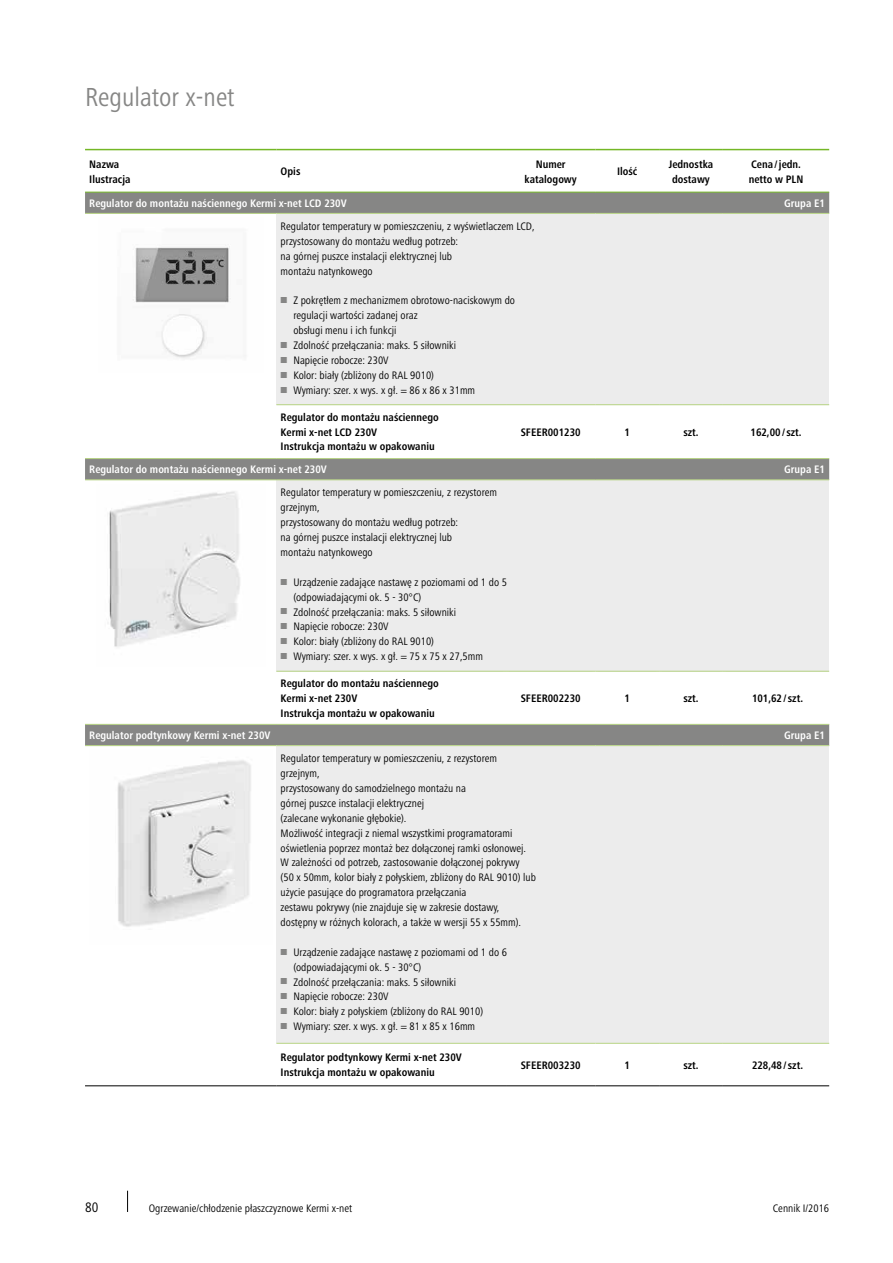
<style>
.page{position:relative;width:893px;height:1263px;background:#fff}
.page>*{position:absolute;margin:0;border:0;box-sizing:border-box;transform-origin:0 0}
.t1{font:condensed 27px "Frutiger Next LTW1 G";color:#868685}
.t2{font:condensed 14.25px "Frutiger Next LTW1 G";color:#000}
.t3{font:condensed 11.25px/14.9px "Frutiger Next LTW1 G";color:#000}
.t4{font:700 condensed 11.25px/14.9px "Frutiger Next LTW1 G";color:#000}
.t5{font:700 condensed 11.25px "Frutiger Next LTW1 G";color:#fff}
</style>
<div class="page">
<svg style="left:127px;top:1191px;width:1px;height:21px"></svg>
<div style="left:85px;top:193px;width:744px;height:20px;background:#868685"></div>
<div style="left:276px;top:213px;width:553px;height:192px;background:#ececec"></div>
<hr style="left:85px;top:192px;width:191px;height:1px;background:#74b726">
<hr style="left:276px;top:192px;width:230px;height:1px;background:#74b726">
<hr style="left:506px;top:192px;width:89px;height:1px;background:#74b726">
<hr style="left:595px;top:192px;width:64px;height:1px;background:#74b726">
<hr style="left:659px;top:192px;width:64px;height:1px;background:#74b726">
<hr style="left:723px;top:192px;width:106px;height:1px;background:#74b726">
<hr style="left:85px;top:213px;width:191px;height:1px;background:#b6d382">
<hr style="left:276px;top:213px;width:230px;height:1px;background:#b6d382">
<hr style="left:506px;top:213px;width:89px;height:1px;background:#b6d382">
<hr style="left:595px;top:213px;width:64px;height:1px;background:#b6d382">
<hr style="left:659px;top:213px;width:64px;height:1px;background:#b6d382">
<hr style="left:723px;top:213px;width:106px;height:1px;background:#b6d382">
<hr style="left:85px;top:149px;width:191px;height:1px;background:#74b726">
<hr style="left:276px;top:149px;width:230px;height:1px;background:#74b726">
<hr style="left:506px;top:149px;width:89px;height:1px;background:#74b726">
<hr style="left:595px;top:149px;width:64px;height:1px;background:#74b726">
<hr style="left:659px;top:149px;width:64px;height:1px;background:#74b726">
<hr style="left:723px;top:149px;width:106px;height:1px;background:#74b726">
<hr style="left:276px;top:404px;width:230px;height:1px;background:#b6d382">
<hr style="left:506px;top:404px;width:89px;height:1px;background:#b6d382">
<hr style="left:595px;top:404px;width:64px;height:1px;background:#b6d382">
<hr style="left:659px;top:404px;width:64px;height:1px;background:#b6d382">
<hr style="left:723px;top:404px;width:106px;height:1px;background:#b6d382">
<img style="left:133px;top:245px;width:113px;height:114px">
<div style="left:85px;top:459px;width:744px;height:20px;background:#868685"></div>
<div style="left:276px;top:480px;width:553px;height:191px;background:#ececec"></div>
<hr style="left:85px;top:458px;width:191px;height:1px;background:#b6d382">
<hr style="left:276px;top:458px;width:230px;height:1px;background:#b6d382">
<hr style="left:506px;top:458px;width:89px;height:1px;background:#b6d382">
<hr style="left:595px;top:458px;width:64px;height:1px;background:#b6d382">
<hr style="left:659px;top:458px;width:64px;height:1px;background:#b6d382">
<hr style="left:723px;top:458px;width:106px;height:1px;background:#b6d382">
<hr style="left:85px;top:479px;width:191px;height:1px;background:#b6d382">
<hr style="left:276px;top:479px;width:230px;height:1px;background:#b6d382">
<hr style="left:506px;top:479px;width:89px;height:1px;background:#b6d382">
<hr style="left:595px;top:479px;width:64px;height:1px;background:#b6d382">
<hr style="left:659px;top:479px;width:64px;height:1px;background:#b6d382">
<hr style="left:723px;top:479px;width:106px;height:1px;background:#b6d382">
<hr style="left:276px;top:671px;width:230px;height:1px;background:#b6d382">
<hr style="left:506px;top:671px;width:89px;height:1px;background:#b6d382">
<hr style="left:595px;top:671px;width:64px;height:1px;background:#b6d382">
<hr style="left:659px;top:671px;width:64px;height:1px;background:#b6d382">
<hr style="left:723px;top:671px;width:106px;height:1px;background:#b6d382">
<img style="left:109px;top:491px;width:131px;height:156px">
<div style="left:85px;top:725px;width:744px;height:20px;background:#868685"></div>
<div style="left:276px;top:746px;width:553px;height:297px;background:#ececec"></div>
<hr style="left:85px;top:1085px;width:191px;height:1px;background:#000">
<hr style="left:85px;top:724px;width:191px;height:1px;background:#b6d382">
<hr style="left:276px;top:724px;width:230px;height:1px;background:#b6d382">
<hr style="left:506px;top:724px;width:89px;height:1px;background:#b6d382">
<hr style="left:595px;top:724px;width:64px;height:1px;background:#b6d382">
<hr style="left:659px;top:724px;width:64px;height:1px;background:#b6d382">
<hr style="left:723px;top:724px;width:106px;height:1px;background:#b6d382">
<hr style="left:85px;top:745px;width:191px;height:1px;background:#b6d382">
<hr style="left:276px;top:745px;width:230px;height:1px;background:#b6d382">
<hr style="left:506px;top:745px;width:89px;height:1px;background:#b6d382">
<hr style="left:595px;top:745px;width:64px;height:1px;background:#b6d382">
<hr style="left:659px;top:745px;width:64px;height:1px;background:#b6d382">
<hr style="left:723px;top:745px;width:106px;height:1px;background:#b6d382">
<hr style="left:276px;top:1043px;width:230px;height:1px;background:#b6d382">
<hr style="left:506px;top:1043px;width:89px;height:1px;background:#b6d382">
<hr style="left:595px;top:1043px;width:64px;height:1px;background:#b6d382">
<hr style="left:659px;top:1043px;width:64px;height:1px;background:#b6d382">
<hr style="left:723px;top:1043px;width:106px;height:1px;background:#b6d382">
<hr style="left:276px;top:1085px;width:230px;height:1px;background:#000">
<hr style="left:506px;top:1085px;width:89px;height:1px;background:#000">
<hr style="left:595px;top:1085px;width:64px;height:1px;background:#000">
<hr style="left:659px;top:1085px;width:64px;height:1px;background:#000">
<hr style="left:723px;top:1085px;width:106px;height:1px;background:#000">
<img style="left:117px;top:760px;width:134px;height:167px">
<h1 class="t1" style="left:85px;top:82px;width:151px">Regulator x-net</h1>
<p class="t4" style="left:89px;top:157px;width:43px">Nazwa<br>Ilustracja</p>
<p class="t4" style="left:281px;top:164px;width:21px">Opis</p>
<p class="t4" style="left:524px;top:157px;width:54px;text-align:center">Numer katalogowy</p>
<p class="t4" style="left:617px;top:164px;width:22px">Ilość</p>
<p class="t4" style="left:669px;top:157px;width:46px;text-align:center">Jednostka dostawy</p>
<p class="t4" style="left:749px;top:157px;width:56px">Cena /jedn. netto w PLN</p>
<p class="t5" style="left:89px;top:197px;width:259px">Regulator do montażu naściennego Kermi x-net LCD 230V</p>
<p class="t5" style="left:784px;top:197px;width:42px">Grupa E1</p>
<p class="t3" style="left:281px;top:219px;width:256px">Regulator temperatury w pomieszczeniu, z wyświetlaczem LCD, przystosowany do montażu według potrzeb:<br>na górnej puszce instalacji elektrycznej lub<br>montażu natynkowego</p>
<p class="t3" style="left:293px;top:293px;width:223px">Z pokrętłem z mechanizmem obrotowo-naciskowym do regulacji wartości zadanej oraz<br>obsługi menu i ich funkcji<br>Zdolność przełączania: maks. 5 siłowniki<br>Napięcie robocze: 230V<br>Kolor: biały (zbliżony do RAL 9010)<br>Wymiary: szer. x wys. x gł. = 86 x 86 x 31mm</p>
<p class="t4" style="left:281px;top:409px;width:160px">Regulator do montażu naściennego<br>Kermi x-net LCD 230V<br>Instrukcja montażu w opakowaniu</p>
<p class="t4" style="left:521px;top:424px;width:61px">SFEER001230</p>
<p class="t4" style="left:624px;top:424px;width:7px">1</p>
<p class="t4" style="left:683px;top:424px;width:17px">szt.</p>
<p class="t4" style="left:750px;top:424px;width:53px">162,00 /szt.</p>
<p class="t5" style="left:89px;top:463px;width:239px">Regulator do montażu naściennego Kermi x-net 230V</p>
<p class="t5" style="left:784px;top:463px;width:42px">Grupa E1</p>
<p class="t3" style="left:281px;top:485px;width:218px">Regulator temperatury w pomieszczeniu, z rezystorem grzejnym,<br>przystosowany do montażu według potrzeb:<br>na górnej puszce instalacji elektrycznej lub<br>montażu natynkowego</p>
<p class="t3" style="left:293px;top:575px;width:215px">Urządzenie zadające nastawę z poziomami od 1 do 5 (odpowiadającymi ok. 5 - 30°C)<br>Zdolność przełączania: maks. 5 siłowniki<br>Napięcie robocze: 230V<br>Kolor: biały (zbliżony do RAL 9010)<br>Wymiary: szer. x wys. x gł. = 75 x 75 x 27,5mm</p>
<p class="t4" style="left:281px;top:676px;width:160px">Regulator do montażu naściennego<br>Kermi x-net 230V<br>Instrukcja montażu w opakowaniu</p>
<p class="t4" style="left:521px;top:691px;width:61px">SFEER002230</p>
<p class="t4" style="left:624px;top:691px;width:7px">1</p>
<p class="t4" style="left:683px;top:691px;width:17px">szt.</p>
<p class="t4" style="left:752px;top:691px;width:53px">101,62 /szt.</p>
<p class="t5" style="left:89px;top:729px;width:183px">Regulator podtynkowy Kermi x-net 230V</p>
<p class="t5" style="left:784px;top:729px;width:42px">Grupa E1</p>
<p class="t3" style="left:281px;top:751px;width:257px">Regulator temperatury w pomieszczeniu, z rezystorem grzejnym,<br>przystosowany do samodzielnego montażu na<br>górnej puszce instalacji elektrycznej<br>(zalecane wykonanie głębokie).<br>Możliwość integracji z niemal wszystkimi programatorami oświetlenia poprzez montaż bez dołączonej ramki osłonowej.<br>W zależności od potrzeb, zastosowanie dołączonej pokrywy<br>(50 x 50mm, kolor biały z połyskiem, zbliżony do RAL 9010) lub użycie pasujące do programatora przełączania<br>zestawu pokrywy (nie znajduje się w zakresie dostawy, dostępny w różnych kolorach, a także w wersji 55 x 55mm).</p>
<p class="t3" style="left:293px;top:944px;width:215px">Urządzenie zadające nastawę z poziomami od 1 do 6 (odpowiadającymi ok. 5 - 30°C)<br>Zdolność przełączania: maks. 5 siłowniki<br>Napięcie robocze: 230V<br>Kolor: biały z połyskiem (zbliżony do RAL 9010)<br>Wymiary: szer. x wys. x gł. = 81 x 85 x 16mm</p>
<p class="t4" style="left:281px;top:1050px;width:183px">Regulator podtynkowy Kermi x-net 230V<br>Instrukcja montażu w opakowaniu</p>
<p class="t4" style="left:521px;top:1057px;width:61px">SFEER003230</p>
<p class="t4" style="left:624px;top:1057px;width:7px">1</p>
<p class="t4" style="left:683px;top:1057px;width:17px">szt.</p>
<p class="t4" style="left:752px;top:1057px;width:53px">228,48 /szt.</p>
<p class="t2" style="left:85px;top:1199px;width:15px">80</p>
<p class="t3" style="left:149px;top:1201px;width:205px">Ogrzewanie/chłodzenie płaszczyznowe Kermi x-net</p>
<p class="t3" style="left:773px;top:1201px;width:58px">Cennik I/2016</p>
</div>
